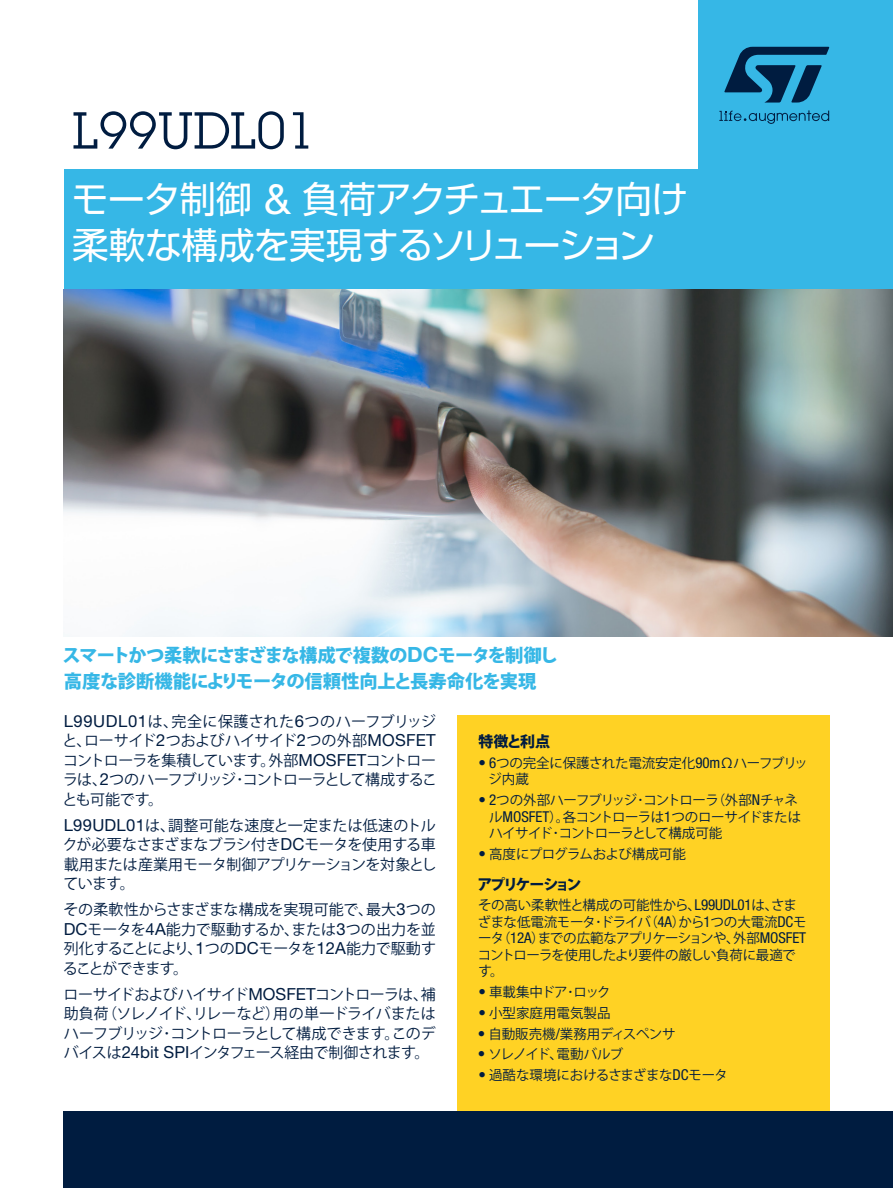
<style>
.page{position:relative;width:893px;height:1188px;background:#fff}
.page>*{position:absolute;margin:0;border:0;box-sizing:border-box;transform-origin:0 0}
.TITLE_LEVEL1_BLUE{font:50.85px "Lubalin Graph Std";color:#001c40}
.TITLE_LEVEL2_WHITE{font:36.6px/46.5px "Shin Go Pro";letter-spacing:-.03em;color:#fff}
.SUBCROSS_TITLE{font:800 18.3px/25.5px "Koz Go Pro";letter-spacing:-.03em;color:#36b7e6}
.INTRODUCTION{font:15px/19.5px "Koz Go Pro";letter-spacing:-.04em;color:#001c40;text-align:justify}
.TITLE_LEVEL1_BLUE-2{font:800 15px "Koz Go Pro";letter-spacing:-.15em;color:#001c40}
.TITLE_LEVEL1_BLUE-3{font:800 15px "Koz Go Pro";letter-spacing:-.11em;color:#001c40}
.TEXT_BLUE{font:13.5px/16.5px "Koz Go Pro";letter-spacing:-.03em;color:#001c40}
.TEXT_BLUE-2{font:13.5px/16.5px "Koz Go Pro";letter-spacing:-.055em;color:#001c40}
.TEXT_BLUE-3{font:13.5px/16.5px "Koz Go Pro";letter-spacing:-.01em;color:#001c40}
.TEXT_BLUE-4{font:13.5px "Koz Go Pro";letter-spacing:-.065em;color:#001c40}
.TEXT_BLUE-5{font:13.5px "Koz Go Pro";letter-spacing:-.06em;color:#001c40}
.TEXT_BLUE-6{font:13.5px "Koz Go Pro";color:#001c40}
.s1{font-family:"Helvetica Neue LT Std";font-size:42.15px}
.s2{font-family:"Helvetica Neue LT Std";font-weight:700;font-size:21px}
.s3{font-family:"Helvetica Neue LT Std";font-size:16.65px}
.s4{font-family:"Helvetica Neue LT Std";font-stretch:condensed;font-size:15px}
</style>
<div class="page">
<div style="left:698px;top:0;width:195px;height:298px;background:#36b7e6"></div>
<div style="left:64px;top:169px;width:829px;height:129px;background:#36b7e6"></div>
<svg style="left:724px;top:47px;width:105px;height:56px"></svg>
<svg style="left:719px;top:110px;width:110px;height:14px"></svg>
<img style="left:64px;top:290px;width:829px;height:347px">
<div style="left:457px;top:715px;width:372px;height:426px;background:#ffd224"></div>
<div style="left:64px;top:1111px;width:829px;height:77px;background:#001c40"></div>
<p class="TITLE_LEVEL1_BLUE" style="left:72px;top:99px;width:245px">L99UDL01</p>
<p class="TITLE_LEVEL2_WHITE" style="left:72px;top:171px;width:618px">モータ制御 <span class="s1">&amp;</span> 負荷アクチュエータ向け柔軟な構成を実現するソリューション</p>
<p class="SUBCROSS_TITLE" style="left:62px;top:644px;width:497px">スマートかつ柔軟にさまざまな構成で複数の<span class="s2">DC</span>モータを制御し高度な診断機能によりモータの信頼性向上と長寿命化を実現</p>
<p class="INTRODUCTION" style="left:63px;top:712px;width:376px"><span class="s3">L99UDL01</span>は、完全に保護された<span class="s3">6</span>つのハーフブリッジと、ローサイド<span class="s3">2</span>つおよびハイサイド<span class="s3">2</span>つの外部<span class="s3">MOSFET</span>コントローラを集積しています。外部<span class="s3">MOSFET</span>コントローラは、<span class="s3">2</span>つのハーフブリッジ･コントローラとして構成することも可能です。</p>
<p class="INTRODUCTION" style="left:63px;top:816px;width:375px"><span class="s3">L99UDL01</span>は、調整可能な速度と一定または低速のトルクが必要なさまざまなブラシ付き<span class="s3">DC</span>モータを使用する車載用または産業用モータ制御アプリケーションを対象としています。</p>
<p class="INTRODUCTION" style="left:63px;top:900px;width:375px">その柔軟性からさまざまな構成を実現可能で、最大<span class="s3">3</span>つの<span class="s3">DC</span>モータを<span class="s3">4A</span>能力で駆動するか、または<span class="s3">3</span>つの出力を並列化することにより、<span class="s3">1</span>つの<span class="s3">DC</span>モータを<span class="s3">12A</span>能力で駆動することができます。</p>
<p class="INTRODUCTION" style="left:63px;top:985px;width:374px">ローサイドおよびハイサイド<span class="s3">MOSFET</span>コントローラは、補助負荷（ソレノイド、リレーなど）用の単一ドライバまたはハーフブリッジ･コントローラとして構成できます。このデバイスは<span class="s3">24bit SPI</span>インタフェース経由で制御されます。</p>
<p class="TITLE_LEVEL1_BLUE-3" style="left:478px;top:732px;width:73px">特徴と利点</p>
<p class="TEXT_BLUE-3" style="left:489px;top:755px;width:321px;text-indent:-10px"><span class="s4">• 6</span>つの完全に保護された電流安定化<span class="s4">90m</span>Ωハーフブリッジ内蔵</p>
<p class="TEXT_BLUE-2" style="left:489px;top:792px;width:314px;text-indent:-11px"><span class="s4">• 2</span>つの外部ハーフブリッジ･コントローラ（外部<span class="s4">N</span>チャネル<span class="s4">MOSFET</span>）。各コントローラは<span class="s4">1</span>つのローサイドまたはハイサイド･コントローラとして構成可能</p>
<p class="TEXT_BLUE" style="left:478px;top:846px;width:209px"><span class="s4">•</span> 高度にプログラムおよび構成可能</p>
<p class="TITLE_LEVEL1_BLUE-2" style="left:477px;top:874px;width:106px">アプリケーション</p>
<p class="TEXT_BLUE" style="left:478px;top:897px;width:330px">その高い柔軟性と構成の可能性から、<span class="s4">L99UDL01</span>は、さまざまな低電流モータ･ドライバ（<span class="s4">4A</span>）から<span class="s4">1</span>つの大電流<span class="s4">DC</span>モータ（<span class="s4">12A</span>）までの広範なアプリケーションや、外部<span class="s4">MOSFET</span>コントローラを使用したより要件の厳しい負荷に最適です。</p>
<p class="TEXT_BLUE-5" style="left:478px;top:983px;width:134px"><span class="s4">•</span> 車載集中ドア･ロック</p>
<p class="TEXT_BLUE-6" style="left:478px;top:1004px;width:134px"><span class="s4">•</span> 小型家庭用電気製品</p>
<p class="TEXT_BLUE" style="left:478px;top:1026px;width:199px"><span class="s4">•</span> 自動販売機<span class="s4">/</span>業務用ディスペンサ</p>
<p class="TEXT_BLUE-4" style="left:478px;top:1046px;width:147px"><span class="s4">•</span> ソレノイド、電動バルブ</p>
<p class="TEXT_BLUE" style="left:478px;top:1067px;width:251px"><span class="s4">•</span> 過酷な環境におけるさまざまな<span class="s4">DC</span>モータ</p>
</div>
